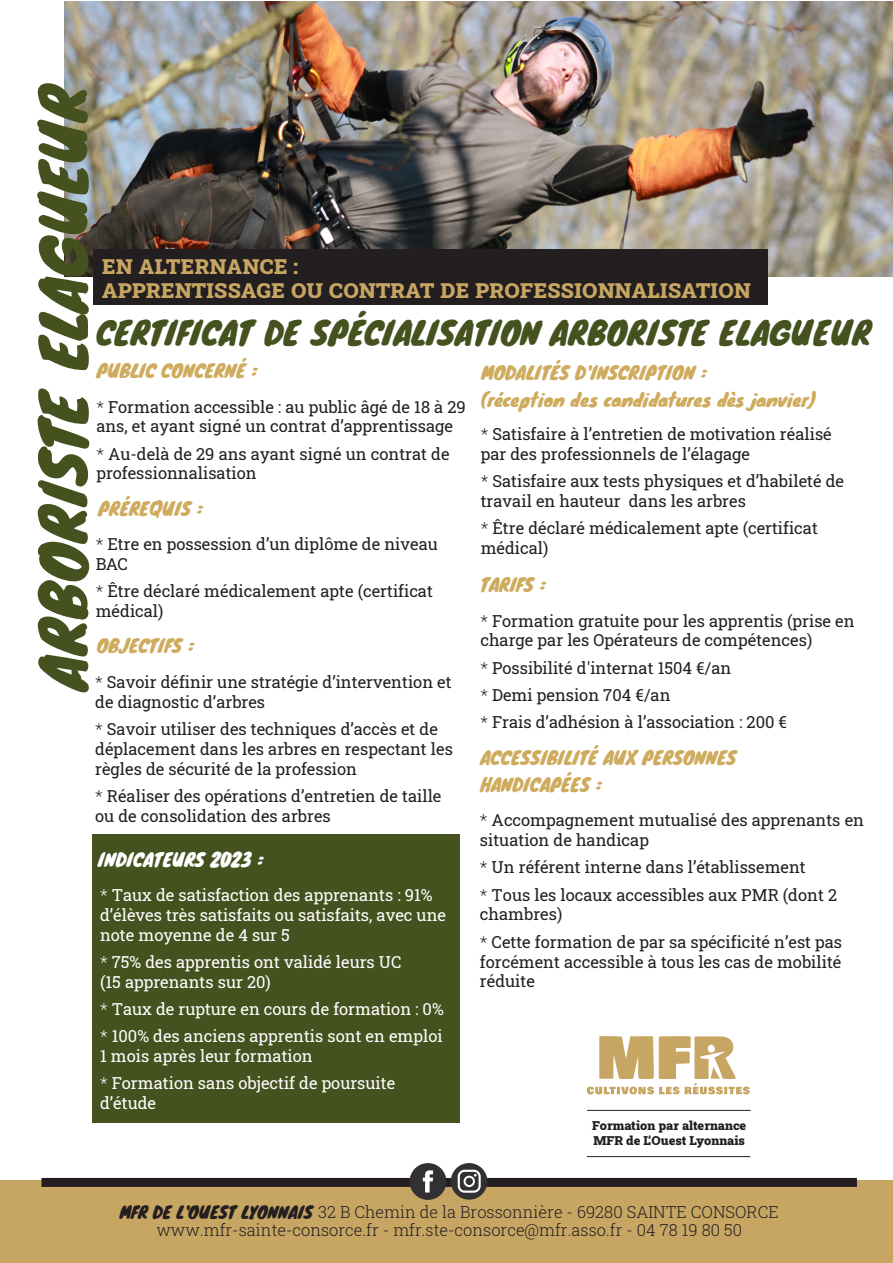
<style>
.page{position:relative;width:893px;height:1263px;background:#fff}
.page>*{position:absolute;margin:0;border:0;box-sizing:border-box;transform-origin:0 0}
.t1{font:60px "Knewave";color:#45521f}
.t2{font:31.5px "Knewave";color:#45521f}
.t3{font:900 21px/24px "Roboto Slab";letter-spacing:.02em;color:#c7a562}
.t4{font:18px/27px "Knewave";color:#ceab5d}
.t5{font:18px "Knewave";color:#fff}
.t6{font:16.5px/19.8px "Roboto Slab";color:#231f20}
.t7{font:16.5px/19.8px "Roboto Slab";color:#fff}
.t8{font:16.5px/19.8px "Roboto Slab";color:#231f20}
.t9{font:300 16.5px/17.9px "Roboto Slab";color:#231f20;text-align:center}
.t10{font:900 12.6px/15.1px "Roboto Slab";color:#231f20}
.s1{font-weight:300}
.s2{font-style:inherit}
.s3{font-family:"Knewave";font-weight:400}
</style>
<div class="page">
<img style="left:64px;top:1px;width:829px;height:275px">
<div style="left:93px;top:834px;width:367px;height:288px;background:#45521f"></div>
<div style="left:0;top:1180px;width:893px;height:83px;background:#c7a562"></div>
<div style="left:41px;top:1178px;width:816px;height:9px;background:#231f20"></div>
<div style="left:410px;top:1163px;width:36px;height:37px;background:#333033;border-radius:50%"></div>
<svg style="left:423px;top:1170px;width:10px;height:22px"></svg>
<svg style="left:451px;top:1163px;width:36px;height:37px"></svg>
<svg style="left:587px;top:1036px;width:163px;height:58px"></svg>
<hr style="left:587px;top:1110px;width:164px;height:1px;background:#231f20">
<hr style="left:587px;top:1156px;width:163px;height:1px;background:#231f20">
<div style="left:94px;top:250px;width:674px;height:55px;background:#231f20"></div>
<p class="t1" style="left:16px;top:690px;width:610px;rotate:-90deg">ARBORISTE ELAGUEUR</p>
<p class="t3" style="left:102px;top:254px;width:650px">EN ALTERNANCE :<br>APPRENTISSAGE OU CONTRAT DE PROFESSIONNALISATION</p>
<p class="t2" style="left:96px;top:308px;width:776px">CERTIFICAT DE SPÉCIALISATION ARBORISTE ELAGUEUR</p>
<p class="t4" style="left:97px;top:357px;width:162px">PUBLIC CONCERNÉ :</p>
<p class="t6" style="left:96px;top:396px;width:371px"><span class="s1">*</span> Formation accessible : au public âgé de 18 à 29 ans, et ayant signé un contrat d’apprentissage</p>
<p class="t6" style="left:96px;top:443px;width:355px"><span class="s1">*</span> Au-delà de 29 ans ayant signé un contrat de professionnalisation</p>
<p class="t4" style="left:98px;top:494px;width:106px">PRÉREQUIS :</p>
<p class="t6" style="left:96px;top:534px;width:344px"><span class="s1">*</span> Etre en possession d’un diplôme de niveau<br>BAC</p>
<p class="t6" style="left:96px;top:581px;width:339px"><span class="s1">*</span> Être déclaré médicalement apte (certificat médical)</p>
<p class="t4" style="left:97px;top:631px;width:98px">OBJECTIFS :</p>
<p class="t8" style="left:95px;top:672px;width:358px"><span class="s1">*</span> Savoir définir une stratégie d’intervention et de diagnostic d’arbres</p>
<p class="t8" style="left:95px;top:719px;width:359px"><span class="s1">*</span> Savoir utiliser des techniques d’accès et de déplacement dans les arbres en respectant les règles de sécurité de la profession</p>
<p class="t8" style="left:95px;top:786px;width:348px"><span class="s1">*</span> Réaliser des opérations d’entretien de taille ou de consolidation des arbres</p>
<p class="t4" style="left:481px;top:358px;width:337px">MODALITÉS <span class="s2">D'INSCRIPTION</span> :<br>(réception des candidatures dès janvier)</p>
<p class="t6" style="left:481px;top:424px;width:353px"><span class="s1">*</span> Satisfaire à l’entretien de motivation réalisé par des professionnels de l’élagage</p>
<p class="t6" style="left:481px;top:471px;width:365px"><span class="s1">*</span> Satisfaire aux tests physiques et d’habileté de travail en hauteur dans les arbres</p>
<p class="t6" style="left:481px;top:518px;width:339px"><span class="s1">*</span> Être déclaré médicalement apte (certificat médical)</p>
<p class="t4" style="left:480px;top:570px;width:67px">TARIFS :</p>
<p class="t6" style="left:480px;top:610px;width:376px"><span class="s1">*</span> Formation gratuite pour les apprentis (prise en charge par les Opérateurs de compétences)</p>
<p class="t6" style="left:480px;top:654px;width:308px;line-height:27.3px"><span class="s1">*</span> Possibilité d'internat 1504 €/an<br><span class="s1">*</span> Demi pension 704 €/an<br><span class="s1">*</span> Frais d’adhésion à l’association : 200 €</p>
<p class="t4" style="left:480px;top:743px;width:258px">ACCESSIBILITÉ AUX PERSONNES<br>HANDICAPÉES :</p>
<p class="t6" style="left:480px;top:810px;width:386px"><span class="s1">*</span> Accompagnement mutualisé des apprenants en situation de handicap</p>
<p class="t6" style="left:480px;top:853px;width:359px;line-height:27.3px"><span class="s1">*</span> Un référent interne dans l’établissement<br><span class="s1">*</span> Tous les locaux accessibles aux PMR (dont 2</p>
<p class="t6" style="left:480px;top:900px;width:364px;line-height:27.3px">chambres)<br><span class="s1">*</span> Cette formation de par sa spécificité n’est pas</p>
<p class="t6" style="left:480px;top:951px;width:363px">forcément accessible à tous les cas de mobilité réduite</p>
<p class="t5" style="left:98px;top:845px;width:167px">INDICATEURS 2023 :</p>
<p class="t7" style="left:100px;top:885px;width:347px"><span class="s1">*</span> Taux de satisfaction des apprenants : 91% d’élèves très satisfaits ou satisfaits, avec une note moyenne de 4 sur 5</p>
<p class="t7" style="left:100px;top:951px;width:303px"><span class="s1">*</span> 75% des apprentis ont validé leurs UC (15 apprenants sur 20)</p>
<p class="t7" style="left:100px;top:995px;width:345px;line-height:27.3px"><span class="s1">*</span> Taux de rupture en cours de formation : 0% <span class="s1">*</span> 100% des anciens apprentis sont en emploi</p>
<p class="t7" style="left:100px;top:1042px;width:297px;line-height:27.3px">1 mois après leur formation<br><span class="s1">*</span> Formation sans objectif de poursuite</p>
<p class="t7" style="left:100px;top:1093px;width:57px">d’étude</p>
<p class="t10" style="left:592px;top:1118px;width:156px">Formation par alternance<br>MFR de L’Ouest Lyonnais</p>
<p class="t9" style="left:120px;top:1203px;width:660px"><span class="s3">MFR DE L'OUEST LYONNAIS</span> 32 B Chemin de la Brossonnière - 69280 SAINTE CONSORCE www.mfr-sainte-consorce.fr - mfr.ste-consorce@mfr.asso.fr - 04 78 19 80 50</p>
</div>
